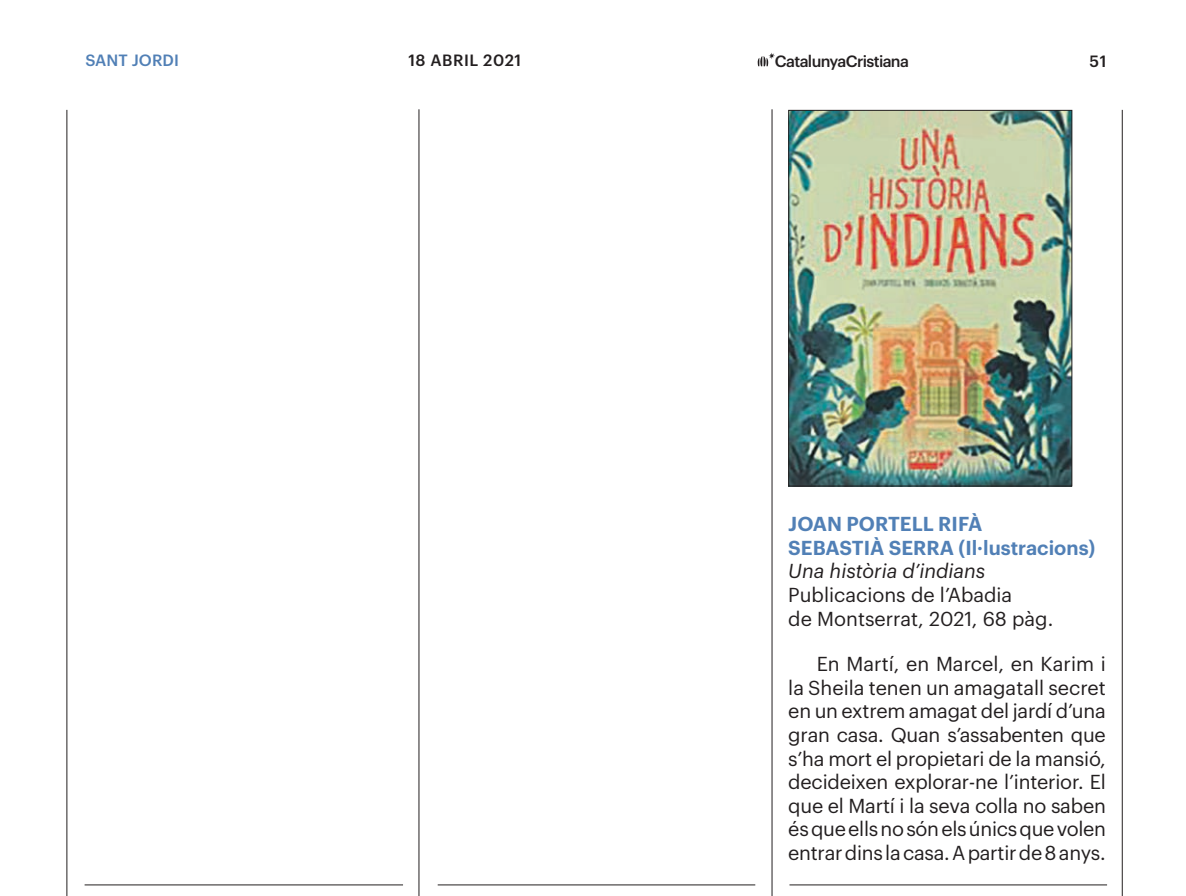
<style>
.page{position:relative;width:1186px;height:896px;background:#fff}
.page>*{position:absolute;margin:0;border:0;box-sizing:border-box;transform-origin:0 0}
.t1{font:19.8px/23.6px "Graphik";letter-spacing:-.015em;color:#231f20}
.t2{font:600 19.8px/23.6px "Graphik";color:#5180b6}
.t3{font:italic 19.8px "Graphik";color:#231f20}
.t4{font:500 16px "Graphik";letter-spacing:-.04em;color:#231f20}
.t5{font:500 16px "Graphik";letter-spacing:.035em;color:#231f20}
.t6{font:500 16px "Graphik";letter-spacing:.005em;color:#5180b6}
</style>
<div class="page">
<svg style="left:757px;top:53px;width:18px;height:13px"></svg>
<hr style="left:1122px;top:110px;width:1px;height:786px;background:#231f20">
<hr style="left:67px;top:110px;width:1px;height:786px;background:#231f20">
<hr style="left:85px;top:884px;width:318px;height:1px;background:#231f20">
<hr style="left:438px;top:884px;width:317px;height:1px;background:#231f20">
<hr style="left:418px;top:109px;width:1px;height:787px;background:#231f20">
<hr style="left:771px;top:109px;width:1px;height:787px;background:#231f20">
<hr style="left:789px;top:884px;width:318px;height:1px;background:#231f20">
<img style="left:790px;top:112px;width:280px;height:372px">
<div style="left:788px;top:110px;width:284px;height:376px;border:1px solid #231f20"></div>
<p class="t6" style="left:85px;top:48px;width:95px">SANT JORDI</p>
<p class="t5" style="left:408px;top:48px;width:114px">18 ABRIL 2021</p>
<p class="t4" style="left:775px;top:49px;width:136px">CatalunyaCristiana</p>
<p class="t4" style="left:1089px;top:49px;width:18px">51</p>
<p class="t2" style="left:788px;top:510px;width:308px">JOAN PORTELL RIFÀ<br>SEBASTIÀ SERRA (Il·lustracions)</p>
<p class="t3" style="left:788px;top:556px;width:198px">Una història d’indians</p>
<p class="t1" style="left:788px;top:581px;width:266px">Publicacions de l’Abadia<br>de Montserrat, 2021, 68 pàg.</p>
<p class="t1" style="left:788px;top:650px;width:319px;text-align:justify;text-indent:28px">En Martí, en Marcel, en Karim i la Sheila tenen un amagatall secret en un extrem amagat del jardí d’una gran casa. Quan s’assabenten que s’ha mort el propietari de la mansió, decideixen explorar-ne l’interior. El que el Martí i la seva colla no saben és que ells no són els únics que volen entrar dins la casa. A partir de 8 anys.</p>
</div>
